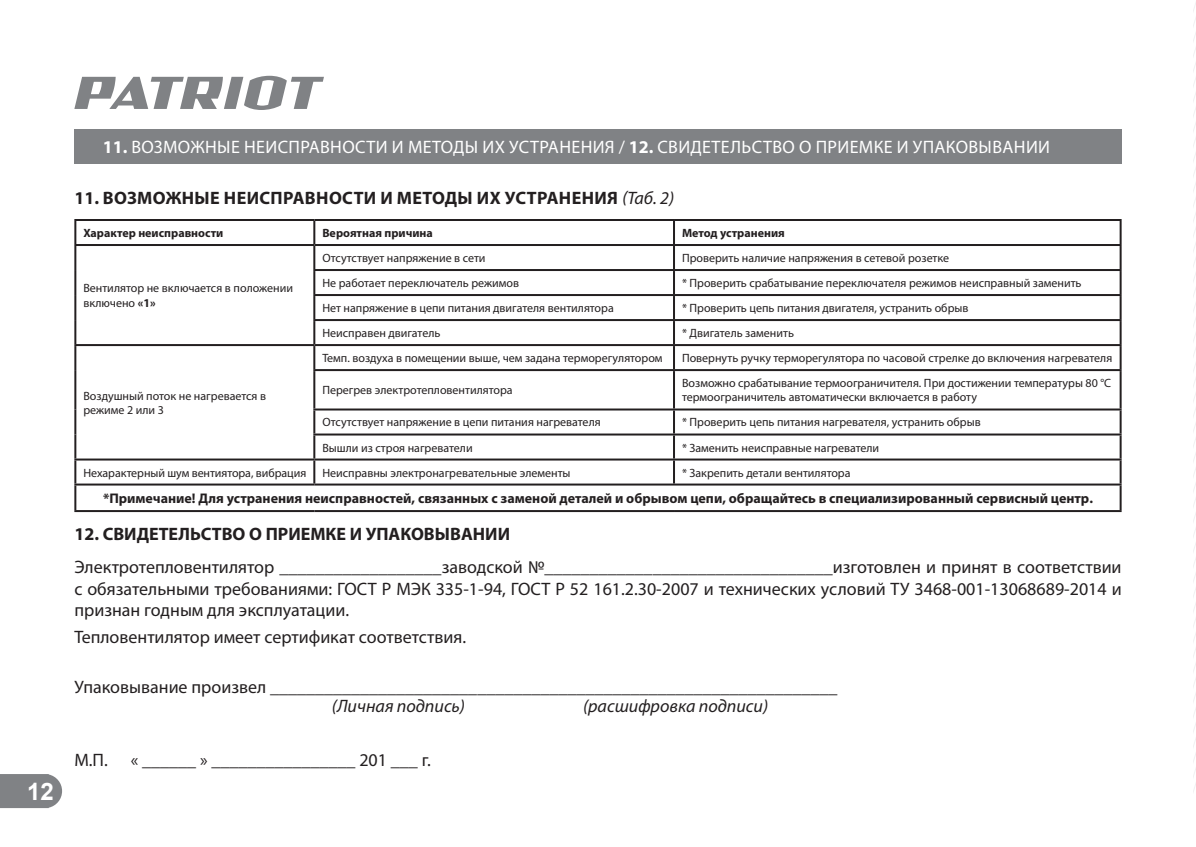
<style>
.page{position:relative;width:1196px;height:847px;background:#fff}
.page>*{position:absolute;margin:0;border:0;box-sizing:border-box;transform-origin:0 0}
.t1{font:700 24px "Arial";color:#fff}
.t2{font:18px/21.6px "Myriad Pro";color:#231f20;text-align:justify}
.t3{font:18px "Myriad Pro";letter-spacing:.02em;color:#fff}
.t4{font:700 18px "Myriad Pro";color:#231f20}
.t5{font:italic 18px "Myriad Pro";color:#231f20}
.t6{font:700 14px "Myriad Pro";color:#231f20}
.t7{font:12px/14.4px "Myriad Pro";color:#231f20}
.t8{font:700 12px "Myriad Pro";color:#231f20}
.s1{font-weight:700}
.s2{font-weight:700;font-style:normal}
</style>
<div class="page">
<div style="left:0;top:774px;width:62px;height:34px;background:#808285"></div>
<svg style="left:74px;top:76px;width:250px;height:34px"></svg>
<div style="left:74px;top:130px;width:1047px;height:34px;background:#808285"></div>
<hr style="left:74px;top:219px;width:240px;height:2px;background:#231f20">
<hr style="left:74px;top:221px;width:2px;height:23px;background:#231f20">
<hr style="left:314px;top:219px;width:360px;height:2px;background:#231f20">
<hr style="left:313px;top:221px;width:2px;height:23px;background:#231f20">
<hr style="left:674px;top:219px;width:447px;height:2px;background:#231f20">
<hr style="left:673px;top:221px;width:2px;height:23px;background:#231f20">
<hr style="left:1119px;top:221px;width:2px;height:23px;background:#231f20">
<hr style="left:74px;top:244px;width:240px;height:2px;background:#231f20">
<hr style="left:74px;top:246px;width:2px;height:24px;background:#231f20">
<hr style="left:314px;top:244px;width:360px;height:2px;background:#231f20">
<hr style="left:313px;top:246px;width:2px;height:23px;background:#231f20">
<hr style="left:674px;top:244px;width:447px;height:2px;background:#231f20">
<hr style="left:673px;top:246px;width:2px;height:23px;background:#231f20">
<hr style="left:1119px;top:246px;width:2px;height:23px;background:#231f20">
<hr style="left:74px;top:270px;width:2px;height:25px;background:#231f20">
<hr style="left:313px;top:269px;width:361px;height:2px;background:#231f20">
<hr style="left:313px;top:271px;width:2px;height:23px;background:#231f20">
<hr style="left:674px;top:269px;width:447px;height:2px;background:#231f20">
<hr style="left:673px;top:271px;width:2px;height:23px;background:#231f20">
<hr style="left:1119px;top:271px;width:2px;height:23px;background:#231f20">
<hr style="left:74px;top:295px;width:2px;height:25px;background:#231f20">
<hr style="left:313px;top:294px;width:361px;height:2px;background:#231f20">
<hr style="left:313px;top:296px;width:2px;height:23px;background:#231f20">
<hr style="left:674px;top:294px;width:447px;height:2px;background:#231f20">
<hr style="left:673px;top:296px;width:2px;height:23px;background:#231f20">
<hr style="left:1119px;top:296px;width:2px;height:23px;background:#231f20">
<hr style="left:74px;top:320px;width:2px;height:24px;background:#231f20">
<hr style="left:313px;top:319px;width:361px;height:2px;background:#231f20">
<hr style="left:313px;top:321px;width:2px;height:23px;background:#231f20">
<hr style="left:674px;top:319px;width:447px;height:2px;background:#231f20">
<hr style="left:673px;top:321px;width:2px;height:23px;background:#231f20">
<hr style="left:1119px;top:321px;width:2px;height:23px;background:#231f20">
<hr style="left:74px;top:344px;width:240px;height:2px;background:#231f20">
<hr style="left:74px;top:346px;width:2px;height:24px;background:#231f20">
<hr style="left:314px;top:344px;width:360px;height:2px;background:#231f20">
<hr style="left:313px;top:346px;width:2px;height:23px;background:#231f20">
<hr style="left:674px;top:344px;width:447px;height:2px;background:#231f20">
<hr style="left:673px;top:346px;width:2px;height:23px;background:#231f20">
<hr style="left:1119px;top:346px;width:2px;height:23px;background:#231f20">
<hr style="left:74px;top:370px;width:2px;height:39px;background:#231f20">
<hr style="left:313px;top:369px;width:361px;height:2px;background:#231f20">
<hr style="left:313px;top:371px;width:2px;height:37px;background:#231f20">
<hr style="left:674px;top:369px;width:447px;height:2px;background:#231f20">
<hr style="left:673px;top:371px;width:2px;height:37px;background:#231f20">
<hr style="left:1119px;top:371px;width:2px;height:37px;background:#231f20">
<hr style="left:74px;top:409px;width:2px;height:25px;background:#231f20">
<hr style="left:313px;top:408px;width:361px;height:2px;background:#231f20">
<hr style="left:313px;top:410px;width:2px;height:23px;background:#231f20">
<hr style="left:674px;top:408px;width:447px;height:2px;background:#231f20">
<hr style="left:673px;top:410px;width:2px;height:23px;background:#231f20">
<hr style="left:1119px;top:410px;width:2px;height:23px;background:#231f20">
<hr style="left:74px;top:434px;width:2px;height:24px;background:#231f20">
<hr style="left:313px;top:433px;width:361px;height:2px;background:#231f20">
<hr style="left:313px;top:435px;width:2px;height:23px;background:#231f20">
<hr style="left:674px;top:433px;width:447px;height:2px;background:#231f20">
<hr style="left:673px;top:435px;width:2px;height:23px;background:#231f20">
<hr style="left:1119px;top:435px;width:2px;height:23px;background:#231f20">
<hr style="left:74px;top:458px;width:240px;height:2px;background:#231f20">
<hr style="left:74px;top:460px;width:2px;height:23px;background:#231f20">
<hr style="left:314px;top:458px;width:360px;height:2px;background:#231f20">
<hr style="left:313px;top:460px;width:2px;height:23px;background:#231f20">
<hr style="left:674px;top:458px;width:447px;height:2px;background:#231f20">
<hr style="left:673px;top:460px;width:2px;height:23px;background:#231f20">
<hr style="left:1119px;top:460px;width:2px;height:23px;background:#231f20">
<hr style="left:74px;top:483px;width:240px;height:2px;background:#231f20">
<hr style="left:74px;top:485px;width:2px;height:25px;background:#231f20">
<hr style="left:314px;top:483px;width:360px;height:2px;background:#231f20">
<hr style="left:674px;top:483px;width:447px;height:2px;background:#231f20">
<hr style="left:1119px;top:485px;width:2px;height:25px;background:#231f20">
<hr style="left:74px;top:510px;width:240px;height:2px;background:#231f20">
<hr style="left:314px;top:510px;width:360px;height:2px;background:#231f20">
<hr style="left:674px;top:510px;width:447px;height:2px;background:#231f20">
<svg style="left:1193px;top:3px;width:3px;height:789px"></svg>
<h1 class="t1" style="left:27px;top:775px;width:28px">12</h1>
<h2 class="t3" style="left:103px;top:136px;width:566px"><span class="s1">11.</span> возможны е неисправности и м етоды их устранения / <span class="s1">12.</span> СВИДЕ</h2>
<h2 class="t3" style="left:711px;top:136px;width:235px">ТЕЛЬСТВО О ПРИЕМКЕ И УПАКОВ</h2>
<h2 class="t3" style="left:978px;top:136px;width:26px">ЫВАНИИ</h2>
<h2 class="t4" style="left:74px;top:187px;width:106px">11. Возможные</h2>
<h2 class="t4" style="left:224px;top:187px;width:12px">неи</h2>
<h2 class="t4" style="left:259px;top:187px;width:46px">справн</h2>
<h2 class="t4" style="left:329px;top:187px;width:81px">ости и мет</h2>
<h2 class="t4" style="left:432px;top:187px;width:128px">оды их устранени</h2>
<h2 class="t5" style="left:607px;top:187px;width:68px"><span class="s2">я</span> (Таб. 2)</h2>
<p class="t8" style="left:83px;top:225px;width:141px">Характер неисправности</p>
<p class="t8" style="left:322px;top:225px;width:112px">Вероятная причина</p>
<p class="t8" style="left:682px;top:225px;width:104px">Метод устранения</p>
<p class="t7" style="left:83px;top:281px;width:211px">Вентилятор не включается в положении включено <span class="s1">«1»</span></p>
<p class="t7" style="left:83px;top:388px;width:184px">Воздушный поток не нагревается в режиме 2 или 3</p>
<p class="t7" style="left:322px;top:250px;width:165px">Отсутствует напряжение в сети</p>
<p class="t7" style="left:682px;top:250px;width:268px">Проверить наличие напряжения в сетевой розетке</p>
<p class="t7" style="left:322px;top:275px;width:198px">Не работает переключатель режимов</p>
<p class="t7" style="left:682px;top:275px;width:401px">* Проверить срабатывание переключателя режимов неисправный заменить</p>
<p class="t7" style="left:322px;top:300px;width:293px">Нет напряжение в цепи питания двигателя вентилятора</p>
<p class="t7" style="left:682px;top:300px;width:288px">* Проверить цепь питания двигателя, устранить обрыв</p>
<p class="t7" style="left:322px;top:325px;width:120px">Неисправен двигатель</p>
<p class="t7" style="left:682px;top:325px;width:113px">* Двигатель заменить</p>
<p class="t7" style="left:322px;top:350px;width:342px">Темп. воздуха в помещении выше, чем задана терморегулятором</p>
<p class="t7" style="left:682px;top:350px;width:431px">Повернуть ручку терморегулятора по часовой стрелке до включения нагревателя</p>
<p class="t7" style="left:322px;top:383px;width:192px">Перегрев электротепловентилятора</p>
<p class="t7" style="left:682px;top:375px;width:430px">Возможно срабатывание термоограничителя. При достижении температуры 80 °С термоограничитель автоматически включается в работу</p>
<p class="t7" style="left:322px;top:415px;width:280px">Отсутствует напряжение в цепи питания нагревателя</p>
<p class="t7" style="left:682px;top:415px;width:300px">* Проверить цепь питания нагревателя, устранить обрыв</p>
<p class="t7" style="left:322px;top:440px;width:152px">Вышли из строя нагреватели</p>
<p class="t7" style="left:682px;top:440px;width:199px">* Заменить неисправные нагреватели</p>
<p class="t7" style="left:83px;top:465px;width:224px">Нехарактерный шум вентиятора, вибрация</p>
<p class="t7" style="left:322px;top:465px;width:250px">Неисправны электронагревательные элементы</p>
<p class="t7" style="left:682px;top:465px;width:170px">* Закрепить детали вентилятора</p>
<p class="t6" style="left:103px;top:489px;width:991px">*Примечание! Для устранения неисправностей, связанных с заменой деталей и обрывом цепи, обращайтесь в специализированный сервисный центр.</p>
<h2 class="t4" style="left:74px;top:522px;width:116px">12. СВИДЕТЕЛЬС</h2>
<h2 class="t4" style="left:212px;top:522px;width:299px">ТВО О ПРИЕМКЕ И УПАКОВЫВАНИИ</h2>
<p class="t2" style="left:74px;top:555px;width:1048px">Электротепловентилятор __________________заводской №________________________________изготовлен и принят в соответствии с обязательными требованиями: ГОСТ Р МЭК 335-1-94, ГОСТ Р 52 161.2.30-2007 и технических условий ТУ 3468-001-13068689-2014 и признан годным для эксплуатации.</p>
<h2 class="t2" style="left:74px;top:626px;width:393px">Тепловентилятор имеет сертификат соответствия.</h2>
<h2 class="t2" style="left:74px;top:676px;width:764px">Упаковывание произвел _______________________________________________________________</h2>
<h2 class="t5" style="left:332px;top:694px;width:135px">(Личная подпись)</h2>
<h2 class="t5" style="left:583px;top:694px;width:186px">(расшифровка подписи)</h2>
<h2 class="t2" style="left:74px;top:749px;width:35px">М.П.</h2>
<h2 class="t2" style="left:131px;top:749px;width:301px">« ______ » ________________ 201 ___ г.</h2>
</div>
